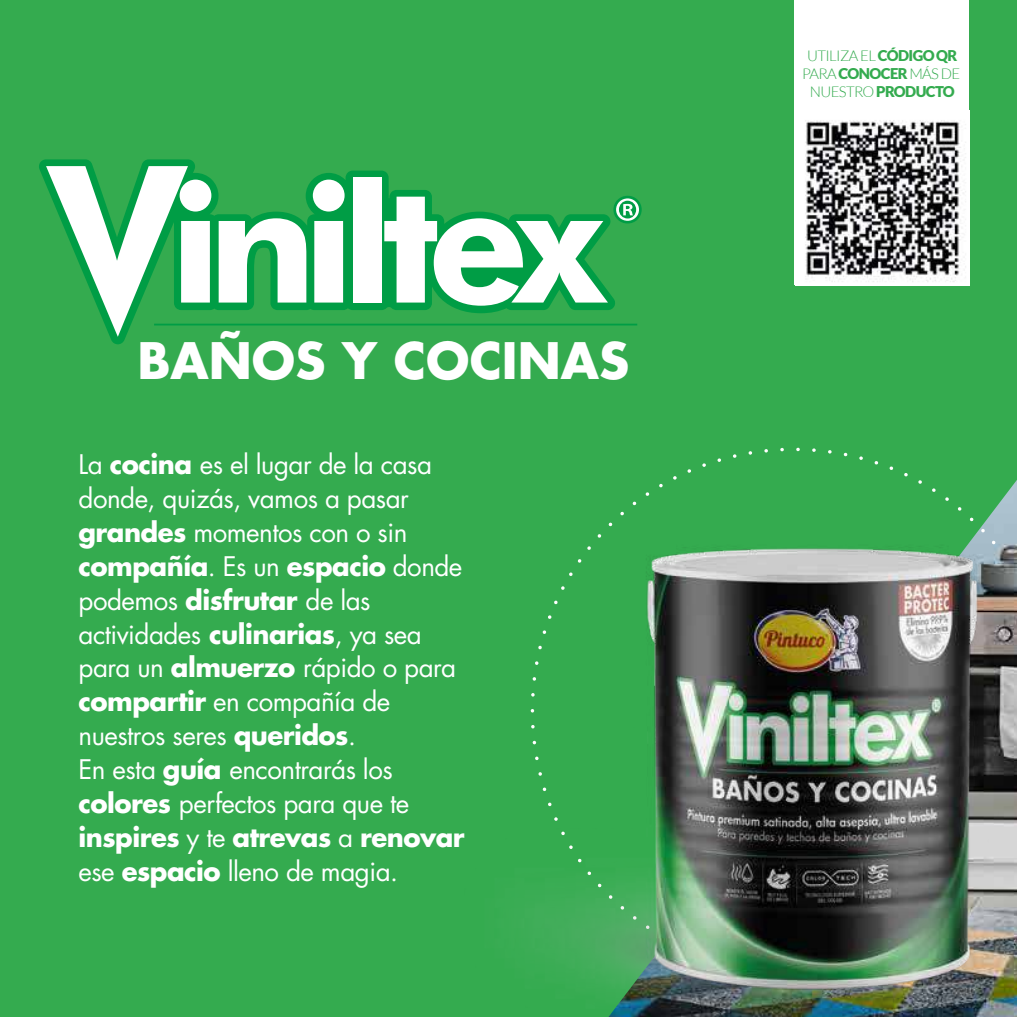
<style>
.page{position:relative;width:1017px;height:1017px;background:#34ab4f}
.page>*{position:absolute;margin:0;border:0;box-sizing:border-box;transform-origin:0 0}
.t1{font:700 49px "Futura";color:#fff}
.t2{font:26.25px/33.9px "Futura";letter-spacing:-.02em;color:#fff}
.t3{font:300 14.88px/17.8px "Lato";letter-spacing:-.04em;color:#34ab4f;text-align:center}
.s1{font-weight:700}
.s2{font-weight:900}
</style>
<div class="page">
<div style="left:795px;top:0;width:174px;height:284px;background:#fff"></div>
<hr style="left:154px;top:324px;width:483px;height:1px;background:#009d45">
<svg style="left:39px;top:159px;width:577px;height:185px;background:#2aa84d"></svg>
<svg style="left:219px;top:218px;width:87px;height:85px"></svg>
<svg style="left:313px;top:180px;width:32px;height:123px"></svg>
<div style="left:353px;top:177px;width:28px;height:126px;background:#fff"></div>
<svg style="left:384px;top:196px;width:258px;height:110px"></svg>
<svg style="left:46px;top:166px;width:165px;height:171px"></svg>
<img style="left:795px;top:110px;width:175px;height:175px">
<img style="left:465px;top:394px;width:552px;height:623px">
<h1 class="t1" style="left:137px;top:328px;width:493px">BAÑOS Y COCINAS</h1>
<p class="t2" style="left:79px;top:448px;width:388px">La <span class="s1">cocina</span> es el lugar de la casa donde, quizás, vamos a pasar <span class="s1">grandes</span> momentos con o sin <span class="s1">compañía</span>. Es un <span class="s1">espacio</span> donde podemos <span class="s1">disfrutar</span> de las actividades <span class="s1">culinarias</span>, ya sea para un <span class="s1">almuerzo</span> rápido o para <span class="s1">compartir</span> en compañía de nuestros seres <span class="s1">queridos</span>.<br>En esta <span class="s1">guía</span> encontrarás los <span class="s1">colores</span> perfectos para que te <span class="s1">inspires</span> y te <span class="s1">atrevas</span> a <span class="s1">renovar </span>ese <span class="s1">espacio</span> lleno de magia.</p>
<p class="t3" style="left:802px;top:47px;width:160px">UTILIZA EL <span class="s2">CÓDIGO QR<br></span>PARA <span class="s2">CONOCER</span> MÁS DE<br>NUESTRO <span class="s2">PRODUCTO</span></p>
</div>
